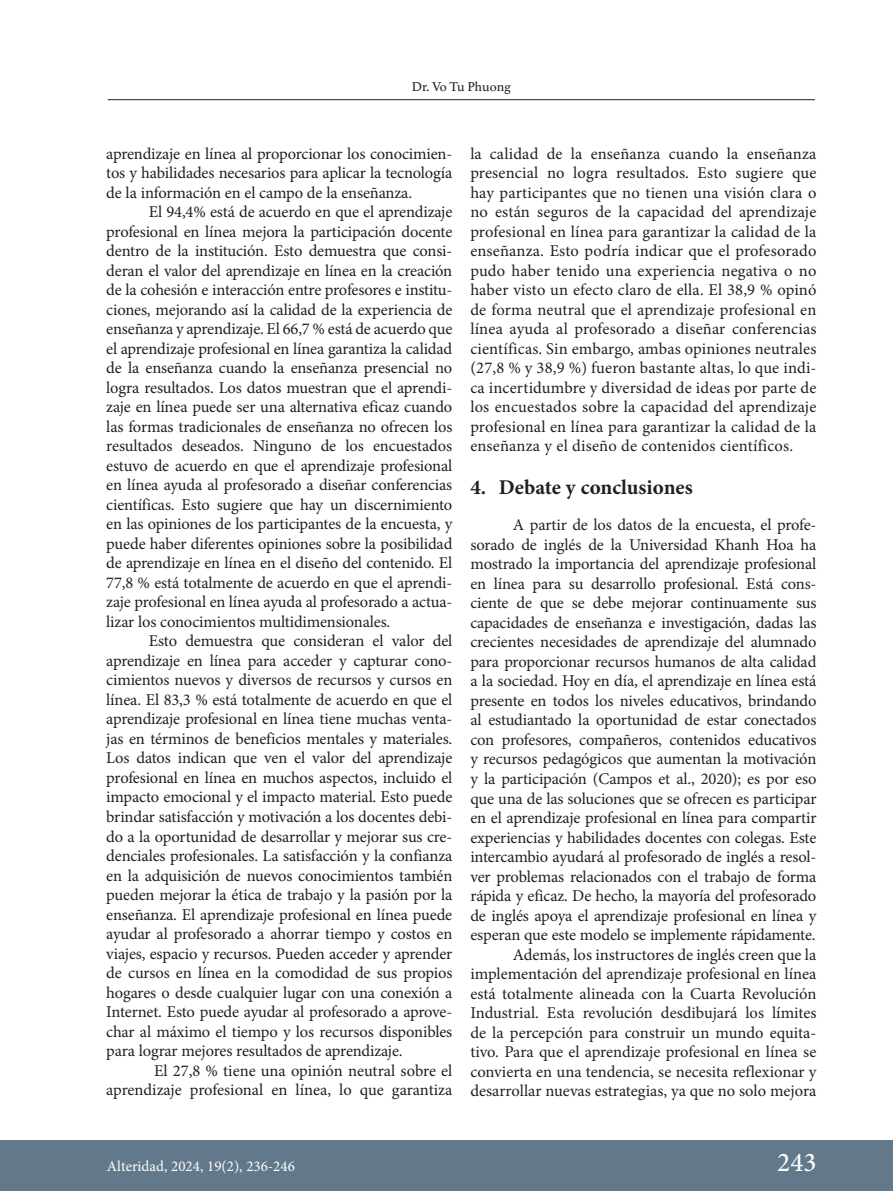
<style>
.page{position:relative;width:893px;height:1191px;background:#fff}
.page>*{position:absolute;margin:0;border:0;box-sizing:border-box;transform-origin:0 0}
.t1{font:500 27px "Minion Pro";color:#fff}
._1_ok{font:700 21px "Minion Pro";color:#231f20}
.Párrafo{font:16.5px/19.5px "Minion Pro";letter-spacing:-.01em;color:#231f20;text-align:justify}
.t2{font:15px "Minion Pro";color:#fff}
.t3{font:13.5px "Athelas";letter-spacing:-.005em;color:#231f20}
</style>
<div class="page">
<hr style="left:108px;top:99px;width:707px;height:1px;background:#231f20">
<div style="left:1px;top:1140px;width:892px;height:51px;background:#63798b"></div>
<p class="t3" style="left:412px;top:76px;width:101px">Dr. Vo Tu Phuong</p>
<p class="Párrafo" style="left:106px;top:144px;width:348px">aprendizaje en línea al proporcionar los conocimien&shy;tos y habilidades necesarios para aplicar la tecnología de la información en el campo de la enseñanza.</p>
<p class="Párrafo" style="left:106px;top:202px;width:348px;text-indent:43px">El 94,4% está de acuerdo en que el aprendizaje profesional en línea mejora la participación docente dentro de la institución. Esto demuestra que consi&shy;deran el valor del aprendizaje en línea en la creación de la cohesión e interacción entre profesores e institu&shy;ciones, mejorando así la calidad de la experiencia de enseñanza y aprendizaje. El 66,7 % está de acuerdo que el aprendizaje profesional en línea garantiza la calidad de la enseñanza cuando la enseñanza presencial no logra resultados. Los datos muestran que el aprendi&shy;zaje en línea puede ser una alternativa eficaz cuando las formas tradicionales de enseñanza no ofrecen los resultados deseados. Ninguno de los encuestados estuvo de acuerdo en que el aprendizaje profesional en línea ayuda al profesorado a diseñar conferencias científicas. Esto sugiere que hay un discernimiento en las opiniones de los participantes de la encuesta, y puede haber diferentes opiniones sobre la posibilidad de aprendizaje en línea en el diseño del contenido. El 77,8 % está totalmente de acuerdo en que el aprendi&shy;zaje profesional en línea ayuda al profesorado a actua&shy;lizar los conocimientos multidimensionales.</p>
<p class="Párrafo" style="left:106px;top:631px;width:348px;text-indent:43px">Esto demuestra que consideran el valor del aprendizaje en línea para acceder y capturar cono&shy;cimientos nuevos y diversos de recursos y cursos en línea. El 83,3 % está totalmente de acuerdo en que el aprendizaje profesional en línea tiene muchas venta&shy;jas en términos de beneficios mentales y materiales.<br>Los datos indican que ven el valor del aprendizaje profesional en línea en muchos aspectos, incluido el impacto emocional y el impacto material. Esto puede brindar satisfacción y motivación a los docentes debi&shy;do a la oportunidad de desarrollar y mejorar sus cre&shy;denciales profesionales. La satisfacción y la confianza en la adquisición de nuevos conocimientos también pueden mejorar la ética de trabajo y la pasión por la enseñanza. El aprendizaje profesional en línea puede ayudar al profesorado a ahorrar tiempo y costos en viajes, espacio y recursos. Pueden acceder y aprender de cursos en línea en la comodidad de sus propios hogares o desde cualquier lugar con una conexión a Internet. Esto puede ayudar al profesorado a aprove&shy;char al máximo el tiempo y los recursos disponibles para lograr mejores resultados de aprendizaje.</p>
<p class="Párrafo" style="left:106px;top:1060px;width:348px;text-align:right">El 27,8 % tiene una opinión neutral sobre el aprendizaje profesional en línea, lo que garantiza</p>
<p class="Párrafo" style="left:470px;top:144px;width:348px">la calidad de la enseñanza cuando la enseñanza presencial no logra resultados. Esto sugiere que hay participantes que no tienen una visión clara o no están seguros de la capacidad del aprendizaje profesional en línea para garantizar la calidad de la enseñanza. Esto podría indicar que el profesorado pudo haber tenido una experiencia negativa o no haber visto un efecto claro de ella. El 38,9 % opinó de forma neutral que el aprendizaje profesional en línea ayuda al profesorado a diseñar conferencias científicas. Sin embargo, ambas opiniones neutrales (27,8 % y 38,9 %) fueron bastante altas, lo que indi&shy;ca incertidumbre y diversidad de ideas por parte de los encuestados sobre la capacidad del aprendizaje profesional en línea para garantizar la calidad de la enseñanza y el diseño de contenidos científicos.</p>
<p class="_1_ok" style="left:470px;top:472px;width:224px">4. Debate y conclusiones</p>
<p class="Párrafo" style="left:470px;top:515px;width:348px;text-indent:43px">A partir de los datos de la encuesta, el profe&shy;sorado de inglés de la Universidad Khanh Hoa ha mostrado la importancia del aprendizaje profesional en línea para su desarrollo profesional. Está cons&shy;ciente de que se debe mejorar continuamente sus capacidades de enseñanza e investigación, dadas las crecientes necesidades de aprendizaje del alumnado para proporcionar recursos humanos de alta calidad a la sociedad. Hoy en día, el aprendizaje en línea está presente en todos los niveles educativos, brindando al estudiantado la oportunidad de estar conectados con profesores, compañeros, contenidos educativos y recursos pedagógicos que aumentan la motivación y la participación (Campos et al., 2020); es por eso que una de las soluciones que se ofrecen es participar en el aprendizaje profesional en línea para compartir experiencias y habilidades docentes con colegas. Este intercambio ayudará al profesorado de inglés a resol&shy;ver problemas relacionados con el trabajo de forma rápida y eficaz. De hecho, la mayoría del profesorado de inglés apoya el aprendizaje profesional en línea y esperan que este modelo se implemente rápidamente.</p>
<p class="Párrafo" style="left:470px;top:944px;width:348px;text-indent:43px">Además, los instructores de inglés creen que la implementación del aprendizaje profesional en línea está totalmente alineada con la Cuarta Revolución Industrial. Esta revolución desdibujará los límites de la percepción para construir un mundo equita&shy;tivo. Para que el aprendizaje profesional en línea se convierta en una tendencia, se necesita reflexionar y desarrollar nuevas estrategias, ya que no solo mejora</p>
<p class="t2" style="left:107px;top:1156px;width:189px">Alteridad, 2024, 19(2), 236-246</p>
<h1 class="t1" style="left:777px;top:1144px;width:41px">243</h1>
</div>
